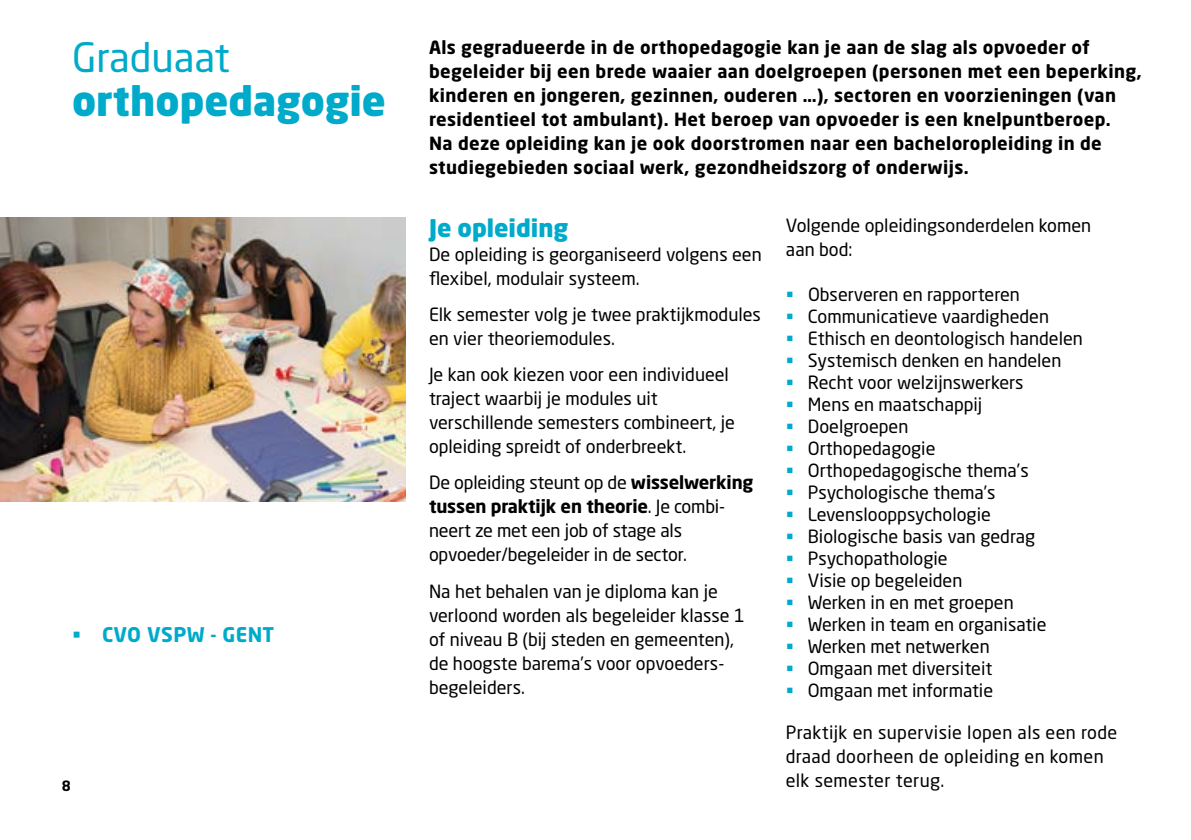
<style>
.page{position:relative;width:1191px;height:840px;background:#fff}
.page>*{position:absolute;margin:0;border:0;box-sizing:border-box;transform-origin:0 0}
.t1{font:900 40px "Neo Sans Pro";color:#00aaca}
.t2{font:40px "Neo Sans Pro";color:#00aaca}
.t3{font:900 24px "Neo Sans Pro";color:#00aaca}
.t4{font:700 20px "Neo Sans Pro";letter-spacing:.02em;color:#00aaca}
.t5{font:18px/24px "Neo Sans Pro";color:#000}
.t6{font:700 18px/24px "Neo Sans Pro";letter-spacing:.02em;color:#000}
.t7{font:18px/24px "Neo Sans Pro";letter-spacing:.02em;color:#000}
.t8{font:700 14px "Neo Sans Pro";color:#000}
.s1{font-weight:700}
.s2{color:#00aaca}
</style>
<div class="page">
<img style="left:0;top:218px;width:405px;height:283px">
<h1 class="t2" style="left:72px;top:32px;width:159px">Graduaat</h1>
<h1 class="t1" style="left:72px;top:74px;width:315px">orthopedagogie</h1>
<p class="t4" style="left:72px;top:621px;width:204px">▪ CVO VSPW - GENT</p>
<p class="t8" style="left:62px;top:776px;width:11px">8</p>
<p class="t6" style="left:429px;top:35px;width:714px">Als gegradueerde in de orthopedagogie kan je aan de slag als opvoeder of begeleider bij een brede waaier aan doelgroepen (personen met een beperking, kinderen en jongeren, gezinnen, ouderen …), sectoren en voorzieningen (van residentieel tot ambulant). Het beroep van opvoeder is een knelpuntberoep.<br>Na deze opleiding kan je ook doorstromen naar een bacheloropleiding in de studiegebieden sociaal werk, gezondheidszorg of onderwijs.</p>
<h2 class="t3" style="left:429px;top:212px;width:141px">Je opleiding</h2>
<p class="t5" style="left:429px;top:242px;width:334px">De opleiding is georganiseerd volgens een flexibel, modulair systeem.</p>
<p class="t5" style="left:429px;top:302px;width:333px">Elk semester volg je twee praktijkmodules en vier theoriemodules.</p>
<p class="t5" style="left:429px;top:362px;width:307px">Je kan ook kiezen voor een individueel traject waarbij je modules uit verschillende semesters combineert, je opleiding spreidt of onderbreekt.</p>
<p class="t5" style="left:429px;top:470px;width:326px">De opleiding steunt op de <span class="s1">wisselwerking tussen praktijk en theorie</span>. Je combi&shy;neert ze met een job of stage als opvoeder/begeleider in de sector.</p>
<p class="t5" style="left:429px;top:578px;width:317px">Na het behalen van je diploma kan je verloond worden als begeleider klasse 1 of niveau B (bij steden en gemeenten), de hoogste barema’s voor opvoeders&shy;begeleiders.</p>
<p class="t5" style="left:786px;top:213px;width:307px">Volgende opleidingsonderdelen komen aan bod:</p>
<p class="t5" style="left:786px;top:281px;width:235px"><span class="s2">▪</span> Observeren en rapporteren</p>
<p class="t5" style="left:786px;top:303px;width:265px"><span class="s2">▪</span> Communicatieve vaardigheden</p>
<p class="t5" style="left:786px;top:325px;width:298px"><span class="s2">▪</span> Ethisch en deontologisch handelen</p>
<p class="t5" style="left:786px;top:347px;width:277px"><span class="s2">▪</span> Systemisch denken en handelen</p>
<p class="t5" style="left:786px;top:369px;width:239px"><span class="s2">▪</span> Recht voor welzijnswerkers</p>
<p class="t5" style="left:786px;top:391px;width:198px"><span class="s2">▪</span> Mens en maatschappij</p>
<p class="t5" style="left:786px;top:413px;width:124px"><span class="s2">▪</span> Doelgroepen</p>
<p class="t5" style="left:786px;top:435px;width:151px"><span class="s2">▪</span> Orthopedagogie</p>
<p class="t5" style="left:786px;top:457px;width:244px"><span class="s2">▪</span> Orthopedagogische thema’s</p>
<p class="t5" style="left:786px;top:479px;width:211px"><span class="s2">▪</span> Psychologische thema’s</p>
<p class="t5" style="left:786px;top:501px;width:207px"><span class="s2">▪</span> Levenslooppsychologie</p>
<p class="t5" style="left:786px;top:523px;width:251px"><span class="s2">▪</span> Biologische basis van gedrag</p>
<p class="t5" style="left:785px;top:545px;width:163px"><span class="s2">▪</span> Psychopathologie</p>
<p class="t5" style="left:785px;top:567px;width:178px"><span class="s2">▪</span> Visie op begeleiden</p>
<p class="t5" style="left:785px;top:589px;width:229px"><span class="s2">▪</span> Werken in en met groepen</p>
<p class="t5" style="left:785px;top:611px;width:262px"><span class="s2">▪</span> Werken in team en organisatie</p>
<p class="t5" style="left:785px;top:633px;width:205px"><span class="s2">▪</span> Werken met netwerken</p>
<p class="t5" style="left:785px;top:655px;width:208px"><span class="s2">▪</span> Omgaan met diversiteit</p>
<p class="t5" style="left:785px;top:677px;width:209px"><span class="s2">▪</span> Omgaan met informatie</p>
<p class="t7" style="left:785px;top:719px;width:333px">Praktijk en supervisie lopen als een rode draad doorheen de opleiding en komen elk semester terug.</p>
</div>
